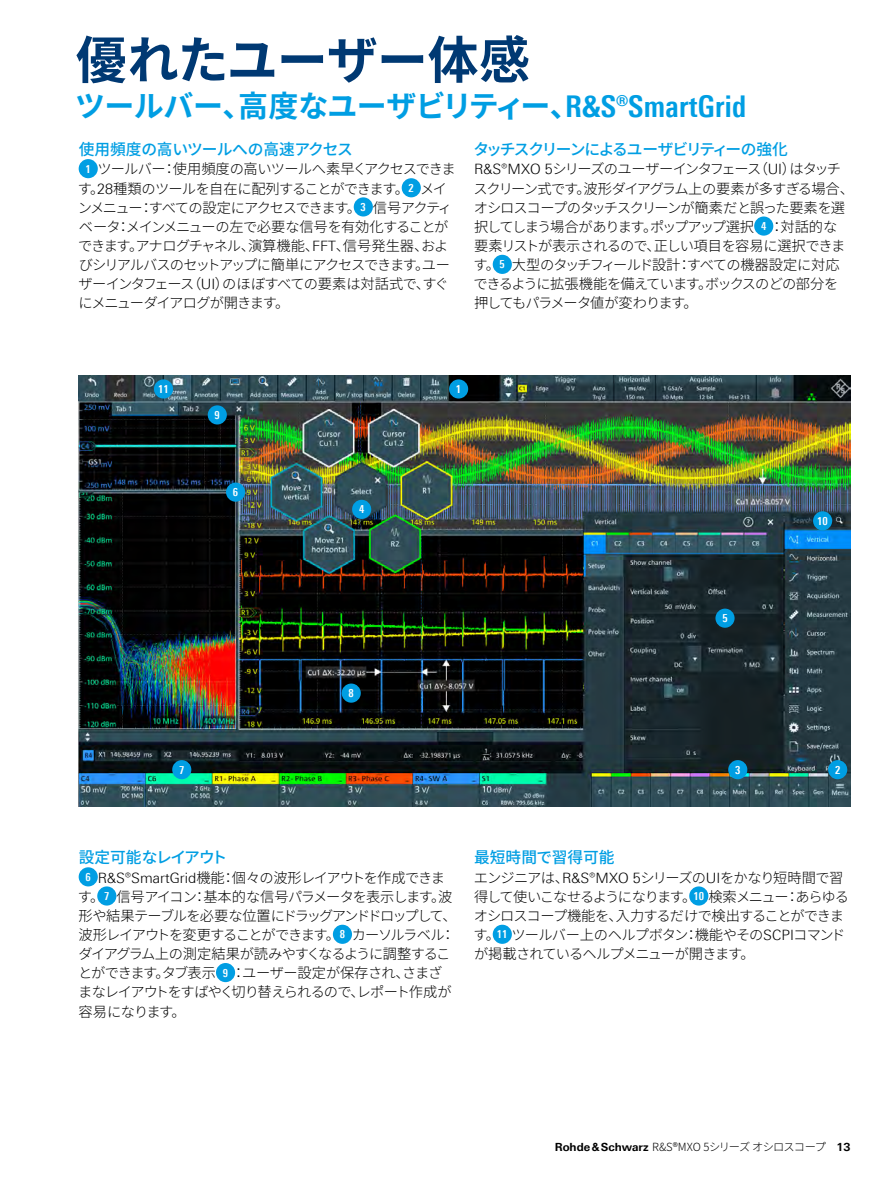
<style>
.page{position:relative;width:893px;height:1191px;background:#fff}
.page>*{position:absolute;margin:0;border:0;box-sizing:border-box;transform-origin:0 0}
.Seiten_Headline_34Pt_blau_IVZ{font:700 51px "Source Han Sans";letter-spacing:-.02em;color:#003973}
.Seiten_Headline_20Pt_cyan{font:700 30px "Source Han Sans";letter-spacing:-.02em;color:#009ee3}
.Absatzfett_cyan{font:500 15.75px "Source Han Sans";letter-spacing:-.1em;color:#009ee3}
.Absatzfett_cyan-2{font:500 15.75px "Source Han Sans";letter-spacing:-.02em;color:#009ee3}
.Absatzfett_cyan-3{font:500 15.75px "Source Han Sans";letter-spacing:-.065em;color:#009ee3}
.Absatzfett_cyan-4{font:500 15.75px "Source Han Sans";color:#009ee3}
.Haupttext_ohne_Abstand{font:300 14.25px/19.2px "Source Han Sans";letter-spacing:-.065em;color:#000}
.Haupttext_ohne_Abstand-2{font:300 14.25px/19.2px "Source Han Sans";letter-spacing:-.085em;color:#000}
.Haupttext_ohne_Abstand-3{font:300 14.25px/19.2px "Source Han Sans";letter-spacing:-.04em;color:#000}
.t1{font:300 11.25px "Source Han Sans";letter-spacing:-.075em;color:#000}
.Grafiktext_fett_ohne_Raster{font:700 11.25px "Linotype Univers 620 Cn";color:#fff}
.s1{font-family:"Linotype Univers 620 Cn"}
.s2{font-family:"Linotype Univers 330"}
.s3{font-family:"Linotype Univers 630";font-weight:700}
</style>
<div class="page">
<img style="left:79px;top:375px;width:771px;height:431px">
<div style="left:79px;top:159px;width:19px;height:19px;background:#009ee3;border-radius:50%"></div>
<div style="left:402px;top:178px;width:19px;height:19px;background:#009ee3;border-radius:50%"></div>
<div style="left:354px;top:197px;width:19px;height:19px;background:#009ee3;border-radius:50%"></div>
<div style="left:689px;top:886px;width:19px;height:19px;background:#009ee3;border-radius:50%"></div>
<div style="left:493px;top:924px;width:19px;height:20px;background:#009ee3;border-radius:50%"></div>
<div style="left:754px;top:216px;width:19px;height:20px;background:#009ee3;border-radius:50%"></div>
<div style="left:493px;top:255px;width:19px;height:19px;background:#009ee3;border-radius:50%"></div>
<div style="left:79px;top:867px;width:19px;height:19px;background:#009ee3;border-radius:50%"></div>
<div style="left:97px;top:886px;width:19px;height:19px;background:#009ee3;border-radius:50%"></div>
<div style="left:333px;top:924px;width:19px;height:20px;background:#009ee3;border-radius:50%"></div>
<div style="left:216px;top:963px;width:19px;height:19px;background:#009ee3;border-radius:50%"></div>
<div style="left:728px;top:760px;width:19px;height:19px;background:#009ee3;border-radius:50%"></div>
<div style="left:715px;top:608px;width:20px;height:20px;background:#009ee3;border-radius:50%"></div>
<div style="left:226px;top:482px;width:19px;height:20px;background:#009ee3;border-radius:50%"></div>
<div style="left:172px;top:760px;width:19px;height:19px;background:#009ee3;border-radius:50%"></div>
<div style="left:352px;top:500px;width:19px;height:19px;background:#009ee3;border-radius:50%"></div>
<div style="left:828px;top:760px;width:19px;height:19px;background:#009ee3;border-radius:50%"></div>
<div style="left:449px;top:379px;width:19px;height:19px;background:#009ee3;border-radius:50%"></div>
<div style="left:342px;top:683px;width:19px;height:19px;background:#009ee3;border-radius:50%"></div>
<div style="left:154px;top:379px;width:19px;height:19px;background:#009ee3;border-radius:50%"></div>
<div style="left:208px;top:405px;width:19px;height:19px;background:#009ee3;border-radius:50%"></div>
<div style="left:813px;top:511px;width:19px;height:19px;background:#009ee3;border-radius:50%"></div>
<p class="Seiten_Headline_34Pt_blau_IVZ" style="left:76px;top:31px;width:456px">優れたユーザー体感</p>
<p class="Seiten_Headline_20Pt_cyan" style="left:75px;top:89px;width:673px">ツールバー、高度なユーザビリティー、<span class="s1">R&amp;S®SmartGrid</span></p>
<p class="Absatzfett_cyan" style="left:473px;top:141px;width:316px">タッチスクリーンによるユーザビリティーの強化</p>
<p class="Haupttext_ohne_Abstand" style="left:473px;top:160px;width:382px"><span class="s2">R&amp;S®MXO 5</span>シリーズのユーザーインタフェース（<span class="s2">UI</span>）はタッチスクリーン式です。波形ダイアグラム上の要素が多すぎる場合、オシロスコープのタッチスクリーンが簡素だと誤った要素を選択してしまう場合があります。ポップアップ選択</p>
<p class="Absatzfett_cyan-2" style="left:79px;top:141px;width:276px">使用頻度の高いツールへの高速アクセス</p>
<p class="Grafiktext_fett_ohne_Raster" style="left:86px;top:162px;width:7px">1</p>
<p class="Haupttext_ohne_Abstand" style="left:78px;top:160px;width:379px;text-indent:20px">ツールバー：使用頻度の高いツールへ素早くアクセスできます。<span class="s2">28</span>種類のツールを自在に配列することができます。</p>
<p class="Grafiktext_fett_ohne_Raster" style="left:409px;top:181px;width:7px">2</p>
<p class="Haupttext_ohne_Abstand" style="left:420px;top:179px;width:28px">メイ</p>
<p class="Haupttext_ohne_Abstand-2" style="left:78px;top:198px;width:285px">ンメニュー：すべての設定にアクセスできます。</p>
<p class="Grafiktext_fett_ohne_Raster" style="left:361px;top:200px;width:7px">3</p>
<p class="Haupttext_ohne_Abstand" style="left:78px;top:198px;width:375px;text-indent:295px">信号アクティベータ：メインメニューの左で必要な信号を有効化することができます。アナログチャネル、演算機能、<span class="s2">FFT</span>、信号発生器、およびシリアルバスのセットアップに簡単にアクセスできます。ユーザーインタフェース（<span class="s2">UI</span>）のほぼすべての要素は対話式で、すぐにメニューダイアログが開きます。</p>
<p class="Haupttext_ohne_Abstand-3" style="left:473px;top:217px;width:373px;text-indent:296px">：対話的な要素リストが表示されるので、正しい項目を容易に選択できます。</p>
<p class="Grafiktext_fett_ohne_Raster" style="left:761px;top:219px;width:7px">4</p>
<p class="Haupttext_ohne_Abstand" style="left:474px;top:255px;width:367px;text-align:justify;text-indent:38px">大型のタッチフィールド設計：すべての機器設定に対応できるように拡張機能を備えています。ボックスのどの部分を押してもパラメータ値が変わります。</p>
<p class="Grafiktext_fett_ohne_Raster" style="left:500px;top:258px;width:7px">5</p>
<p class="Grafiktext_fett_ohne_Raster" style="left:158px;top:382px;width:12px">11</p>
<p class="Grafiktext_fett_ohne_Raster" style="left:215px;top:408px;width:7px">9</p>
<p class="Grafiktext_fett_ohne_Raster" style="left:233px;top:485px;width:7px">6</p>
<p class="Grafiktext_fett_ohne_Raster" style="left:359px;top:503px;width:7px">4</p>
<p class="Grafiktext_fett_ohne_Raster" style="left:456px;top:382px;width:7px">1</p>
<p class="Grafiktext_fett_ohne_Raster" style="left:817px;top:514px;width:12px">10</p>
<p class="Grafiktext_fett_ohne_Raster" style="left:179px;top:763px;width:7px">7</p>
<p class="Grafiktext_fett_ohne_Raster" style="left:349px;top:686px;width:7px">8</p>
<p class="Grafiktext_fett_ohne_Raster" style="left:722px;top:611px;width:7px">5</p>
<p class="Grafiktext_fett_ohne_Raster" style="left:735px;top:763px;width:7px">3</p>
<p class="Grafiktext_fett_ohne_Raster" style="left:835px;top:763px;width:7px">2</p>
<p class="Absatzfett_cyan-3" style="left:79px;top:849px;width:150px">設定可能なレイアウト</p>
<p class="Grafiktext_fett_ohne_Raster" style="left:86px;top:870px;width:7px">6</p>
<p class="Haupttext_ohne_Abstand" style="left:78px;top:868px;width:369px;text-indent:20px"><span class="s2">R&amp;S®SmartGrid</span>機能：個々の波形レイアウトを作成できます。</p>
<p class="Haupttext_ohne_Abstand-2" style="left:79px;top:887px;width:379px;text-indent:38px">信号アイコン：基本的な信号パラメータを表示します。波形や結果テーブルを必要な位置にドラッグアンドドロップして、波形レイアウトを変更することができます。</p>
<p class="Grafiktext_fett_ohne_Raster" style="left:104px;top:889px;width:7px">7</p>
<p class="Haupttext_ohne_Abstand" style="left:78px;top:925px;width:378px;text-indent:273px">カーソルラベル：ダイアグラム上の測定結果が読みやすくなるように調整することができます。タブ表示</p>
<p class="Grafiktext_fett_ohne_Raster" style="left:340px;top:927px;width:7px">8</p>
<p class="Haupttext_ohne_Abstand" style="left:78px;top:963px;width:375px;text-indent:153px">：ユーザー設定が保存され、さまざまなレイアウトをすばやく切り替えられるので、レポート作成が容易になります。</p>
<p class="Grafiktext_fett_ohne_Raster" style="left:223px;top:966px;width:7px">9</p>
<p class="Absatzfett_cyan-4" style="left:474px;top:849px;width:142px">最短時間で習得可能</p>
<p class="Haupttext_ohne_Abstand" style="left:474px;top:868px;width:371px">エンジニアは、<span class="s2">R&amp;S®MXO 5</span>シリーズの<span class="s2">UI</span>をかなり短時間で習得して使いこなせるようになります。</p>
<p class="Haupttext_ohne_Abstand" style="left:473px;top:887px;width:377px;text-indent:235px">検索メニュー：あらゆるオシロスコープ機能を、入力するだけで検出することができます。</p>
<p class="Grafiktext_fett_ohne_Raster" style="left:693px;top:889px;width:12px">10</p>
<p class="Haupttext_ohne_Abstand" style="left:474px;top:925px;width:373px;text-indent:37px">ツールバー上のヘルプボタン：機能やその<span class="s2">SCPI</span>コマンドが掲載されているヘルプメニューが開きます。</p>
<p class="Grafiktext_fett_ohne_Raster" style="left:497px;top:927px;width:12px">11</p>
<p class="t1" style="left:555px;top:1140px;width:297px"><span class="s3">Rohde&amp;Schwarz</span> R&amp;S®MXO 5シリーズオシロスコープ <span class="s3">13</span></p>
</div>
